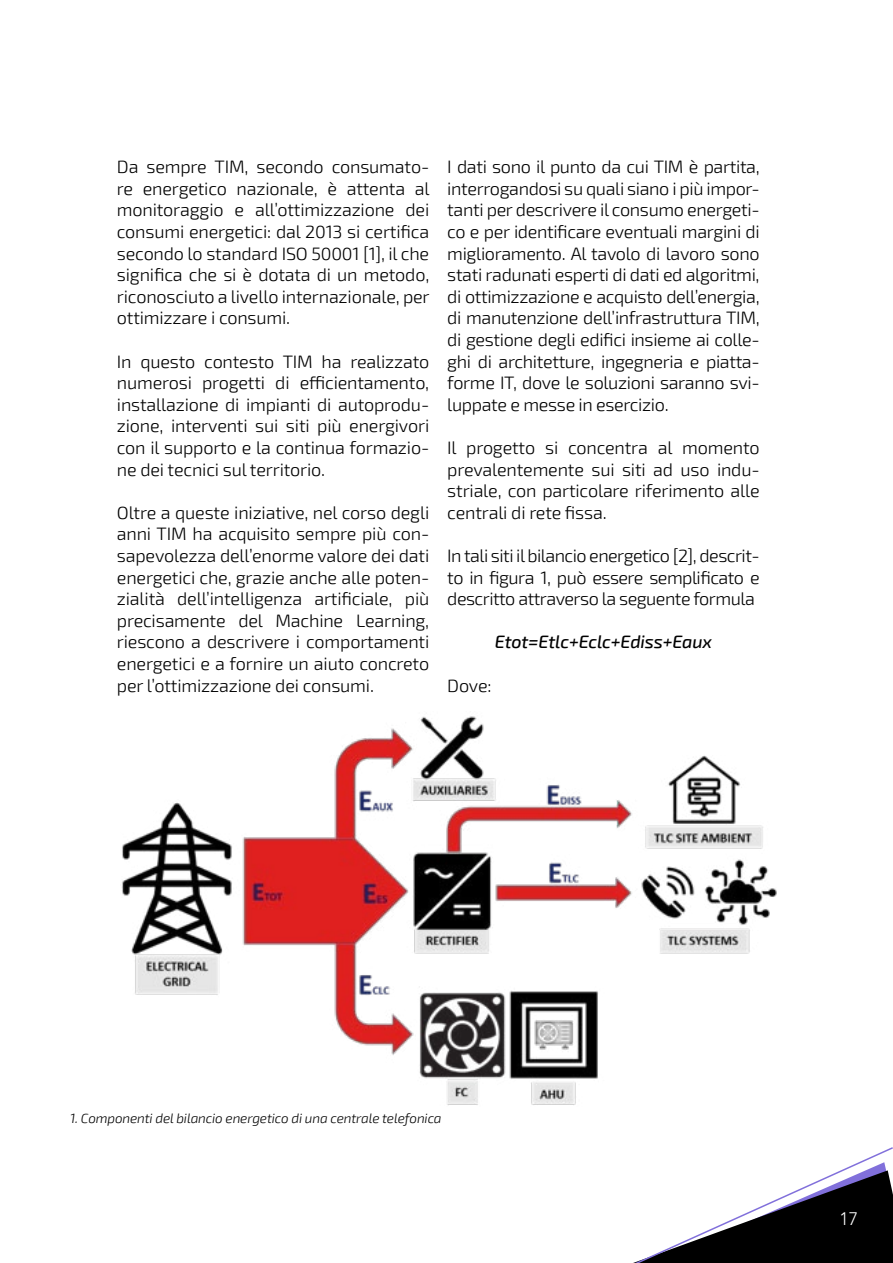
<style>
.page{position:relative;width:893px;height:1263px;background:#fff}
.page>*{position:absolute;margin:0;border:0;box-sizing:border-box;transform-origin:0 0}
.t1{font:300 18px/21.6px "Exo 2";letter-spacing:-.01em;color:#000;text-align:justify}
.t2{font:italic 500 18px "Exo 2";letter-spacing:-.01em;color:#000}
.t3{font:300 18px "Avenir LT Std";color:#fff}
.t4{font:italic 300 13.5px "Exo 2";letter-spacing:-.01em;color:#000}
</style>
<div class="page">
<svg style="left:633px;top:1147px;width:260px;height:116px"></svg>
<img style="left:122px;top:716px;width:655px;height:389px">
<p class="t1" style="left:117px;top:155px;width:314px">Da sempre TIM, secondo consumato&shy;re energetico nazionale, è attenta al monitoraggio e all’ottimizzazione dei consumi energetici: dal 2013 si certifica secondo lo standard ISO 50001 [1], il che significa che si è dotata di un metodo, riconosciuto a livello internazionale, per ottimizzare i consumi.</p>
<p class="t1" style="left:117px;top:350px;width:314px">In questo contesto TIM ha realizzato numerosi progetti di efficientamento, installazione di impianti di autoprodu&shy;zione, interventi sui siti più energivori con il supporto e la continua formazio&shy;ne dei tecnici sul territorio.</p>
<p class="t1" style="left:117px;top:501px;width:314px">Oltre a queste iniziative, nel corso degli anni TIM ha acquisito sempre più con&shy;sapevolezza dell’enorme valore dei dati energetici che, grazie anche alle poten&shy;zialità dell’intelligenza artificiale, più precisamente del Machine Learning, riescono a descrivere i comportamenti energetici e a fornire un aiuto concreto per l’ottimizzazione dei consumi.</p>
<p class="t1" style="left:447px;top:155px;width:314px">I dati sono il punto da cui TIM è partita, interrogandosi su quali siano i più impor&shy;tanti per descrivere il consumo energeti&shy;co e per identificare eventuali margini di miglioramento. Al tavolo di lavoro sono stati radunati esperti di dati ed algoritmi, di ottimizzazione e acquisto dell’energia, di manutenzione dell’infrastruttura TIM, di gestione degli edifici insieme ai colle&shy;ghi di architetture, ingegneria e piatta&shy;forme IT, dove le soluzioni saranno svi&shy;luppate e messe in esercizio.</p>
<p class="t1" style="left:447px;top:436px;width:314px">Il progetto si concentra al momento prevalentemente sui siti ad uso indu&shy;striale, con particolare riferimento alle centrali di rete fissa.</p>
<p class="t1" style="left:447px;top:544px;width:314px">In tali siti il bilancio energetico [2], descrit&shy;to in figura 1, può essere semplificato e descritto attraverso la seguente formula</p>
<p class="t2" style="left:495px;top:630px;width:219px">Etot=Etlc+Eclc+Ediss+Eaux</p>
<p class="t1" style="left:447px;top:674px;width:46px">Dove:</p>
<p class="t4" style="left:70px;top:1110px;width:373px">1. Componenti del bilancio energetico di una centrale telefonica</p>
<p class="t3" style="left:839px;top:1208px;width:20px">17</p>
</div>
